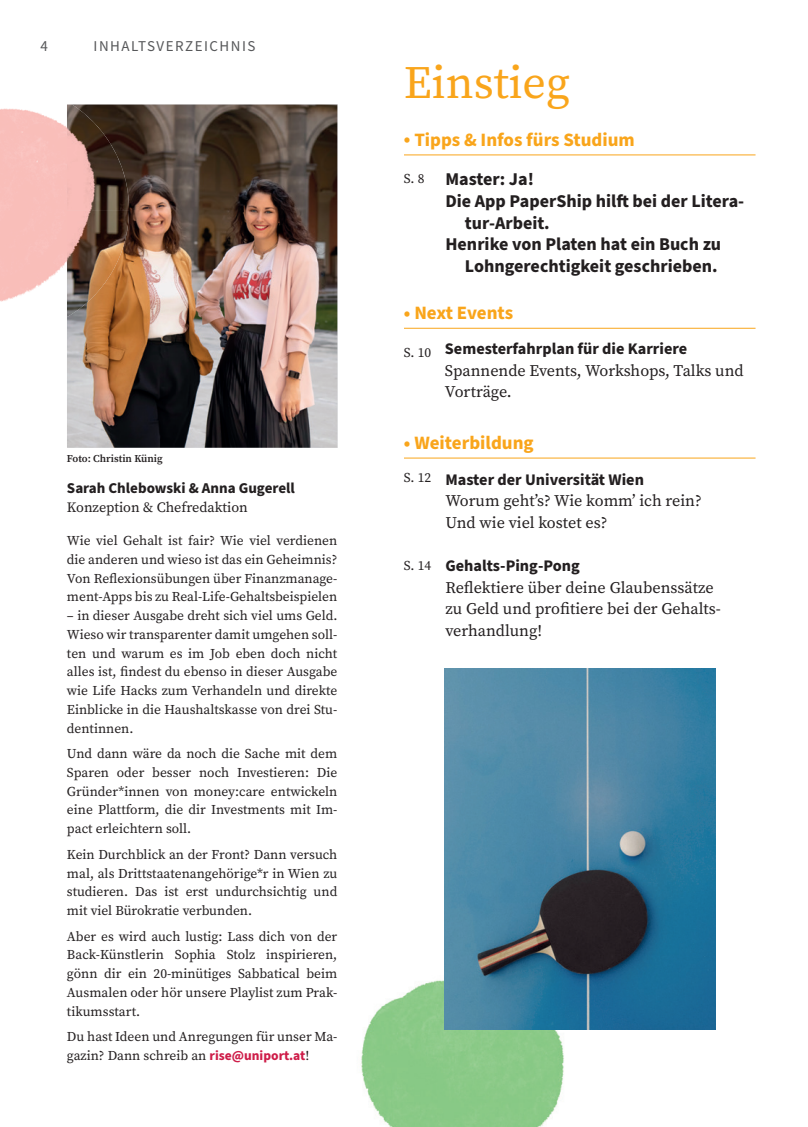
<style>
.page{position:relative;width:808px;height:1127px;background:#fff}
.page>*{position:absolute;margin:0;border:0;box-sizing:border-box;transform-origin:0 0}
.t1{font:46.2px "Source Serif Pro";color:#f9a51b}
.t2{font:700 18.9px "Source Sans Pro";color:#f9a51b}
.t3{font:700 18px "Source Sans Pro";color:#231f20}
.t4{font:16.2px/21.6px "Source Serif Pro";color:#231f20}
.t5{font:700 16.2px "Source Sans Pro";color:#231f20}
.t6{font:700 15px "Source Sans Pro";color:#231f20}
.t7{font:15px "Source Sans Pro";letter-spacing:.1em;color:#57585a}
.t8{font:14.25px "Source Serif Pro";color:#231f20}
.t9{font:13.5px/18.8px "Source Serif Pro";color:#231f20;text-align:justify}
.t10{font:600 10.5px "Source Serif Pro";color:#231f20}
.s1{font-family:"Source Sans Pro";font-weight:700;color:#ce1d49}
.s2{font-family:"Source Serif Pro";font-weight:400;font-size:13.5px}
</style>
<div class="page">
<img style="left:67px;top:105px;width:270px;height:343px">
<hr style="left:404px;top:155px;width:351px;height:1px;background:#f9a51b">
<hr style="left:404px;top:328px;width:351px;height:1px;background:#f9a51b">
<hr style="left:404px;top:458px;width:351px;height:1px;background:#f9a51b">
<img style="left:361px;top:980px;width:234px;height:147px">
<img style="left:0;top:104px;width:72px;height:230px">
<img style="left:67px;top:105px;width:62px;height:212px">
<img style="left:444px;top:668px;width:271px;height:361px">
<p class="t7" style="left:40px;top:36px;width:9px">4</p>
<p class="t7" style="left:94px;top:36px;width:163px">INHALTSVERZEICHNIS</p>
<p class="t10" style="left:67px;top:452px;width:97px">Foto: Christin Künig</p>
<p class="t6" style="left:67px;top:478px;width:229px">Sarah Chlebowski &amp; Anna Gugerell</p>
<p class="t8" style="left:67px;top:497px;width:182px">Konzeption &amp; Chefredaktion</p>
<p class="t9" style="left:67px;top:531px;width:272px">Wie viel Gehalt ist fair? Wie viel verdienen die anderen und wieso ist das ein Geheimnis?<br>Von Reflexionsübungen über Finanzmanage&shy;ment-Apps bis zu Real-Life-Gehaltsbeispielen</p>
<p class="t9" style="left:67px;top:606px;width:272px">– in dieser Ausgabe dreht sich viel ums Geld.<br>Wieso wir transparenter damit umgehen soll&shy;ten und warum es im Job eben doch nicht alles ist, findest du ebenso in dieser Ausgabe wie Life Hacks zum Verhandeln und direkte Einblicke in die Haushaltskasse von drei Stu&shy;dentinnen.</p>
<p class="t9" style="left:67px;top:744px;width:272px">Und dann wäre da noch die Sache mit dem Sparen oder besser noch Investieren: Die Gründer*innen von money:care entwickeln eine Plattform, die dir Investments mit Im&shy;pact erleichtern soll.</p>
<p class="t9" style="left:67px;top:845px;width:272px">Kein Durchblick an der Front? Dann versuch mal, als Drittstaatenangehörige*r in Wien zu studieren. Das ist erst undurchsichtig und mit viel Bürokratie verbunden.</p>
<p class="t9" style="left:67px;top:926px;width:272px">Aber es wird auch lustig: Lass dich von der Back-Künstlerin Sophia Stolz inspirieren, gönn dir ein 20-minütiges Sabbatical beim Ausmalen oder hör unsere Playlist zum Prak&shy;tikumsstart.</p>
<p class="t9" style="left:67px;top:1027px;width:272px">Du hast Ideen und Anregungen für unser Ma&shy;gazin? Dann schreib an <span class="s1">rise@uniport.at</span>!</p>
<h1 class="t1" style="left:404px;top:51px;width:168px">Einstieg</h1>
<h2 class="t2" style="left:404px;top:127px;width:232px">• Tipps &amp; Infos fürs Studium</h2>
<h3 class="t3" style="left:404px;top:167px;width:131px"><span class="s2">S. 8</span> Master: Ja!</h3>
<h3 class="t3" style="left:445px;top:189px;width:300px">Die App PaperShip hilft bei der Litera-</h3>
<h3 class="t3" style="left:465px;top:210px;width:86px">tur-Arbeit.</h3>
<h3 class="t3" style="left:445px;top:232px;width:277px">Henrike von Platen hat ein Buch zu</h3>
<h3 class="t3" style="left:465px;top:254px;width:254px">Lohngerechtigkeit geschrieben.</h3>
<h2 class="t2" style="left:404px;top:300px;width:111px">• Next Events</h2>
<p class="t5" style="left:404px;top:338px;width:285px"><sub>S.</sub> <sub>10</sub> Semesterfahrplan für die Karriere</p>
<p class="t4" style="left:445px;top:359px;width:300px">Spannende Events, Workshops, Talks und<br>Vorträge.</p>
<h2 class="t2" style="left:404px;top:430px;width:131px">• Weiterbildung</h2>
<p class="t5" style="left:404px;top:468px;width:241px"><span class="s2">S. 12</span> Master der Universität Wien</p>
<p class="t4" style="left:445px;top:490px;width:258px">Worum gehtʼs? Wie kommʼ ich rein?<br>Und wie viel kostet es?</p>
<p class="t5" style="left:445px;top:554px;width:136px">Gehalts-Ping-Pong</p>
<p class="t4" style="left:445px;top:576px;width:277px">Reflektiere über deine Glaubenssätze zu Geld und profitiere bei der Gehalts&shy;verhandlung!</p>
<p class="t9" style="left:404px;top:556px;width:29px">S. 14</p>
</div>
